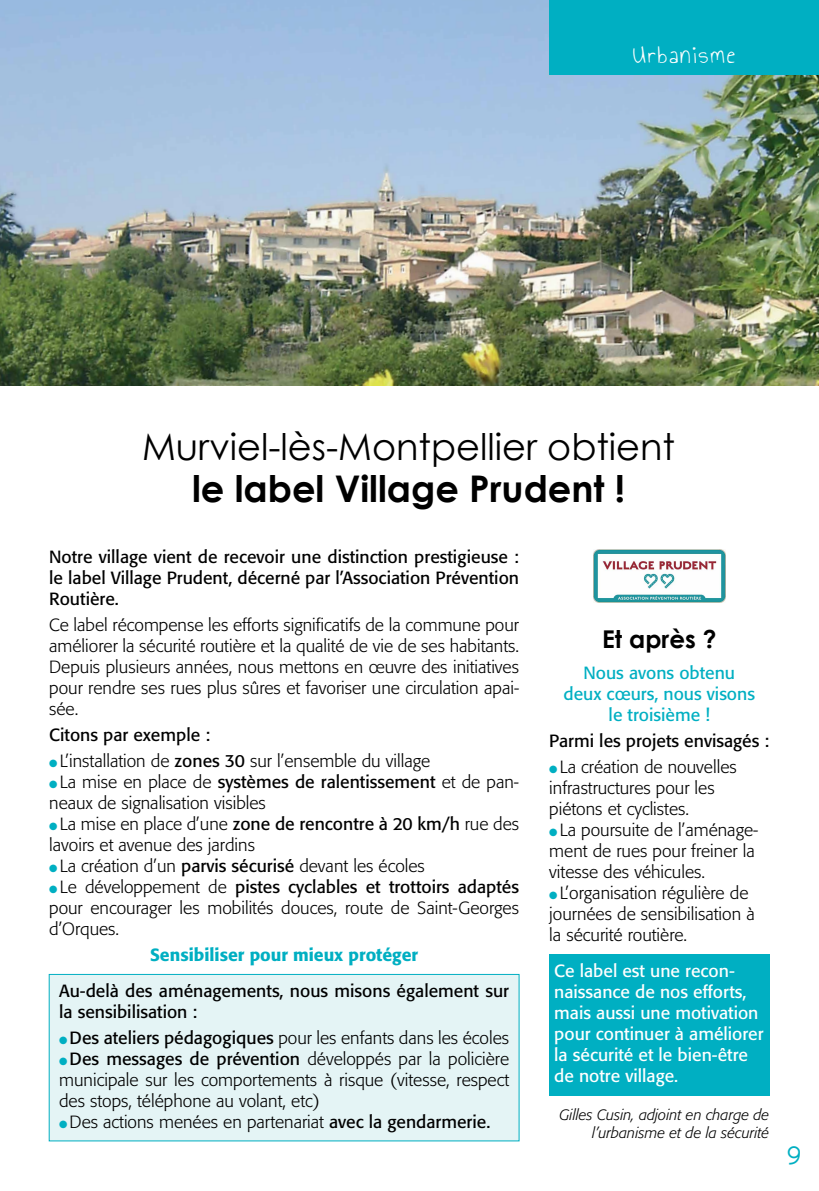
<style>
.page{position:relative;width:819px;height:1191px;background:#fff}
.page>*{position:absolute;margin:0;border:0;box-sizing:border-box;transform-origin:0 0}
.t1{font:36.75px "Century Gothic";color:#000}
.t2{font:700 36.75px "Century Gothic";color:#000}
.t3{font:700 24.5px "Century Gothic";color:#000}
.t4{font:700 24.5px "Coamei";color:#00afc2}
.t5{font:19.6px "Annie Use Your Telescope";letter-spacing:.1em;color:#fff}
.t6{font:300 17.5px/21px "Formata";color:#000}
.t7{font:17.5px/21px "Formata";color:#000;text-align:justify}
.t8{font:17.5px/21px "Formata";color:#fff}
.t9{font:17.5px/21px "Formata";color:#00afc2;text-align:center}
.t10{font:500 17.5px "Formata";color:#00afc2}
.t11{font:italic 300 14.88px/17.8px "Formata";color:#000;text-align:right}
.s1{color:#00afc2}
.s2{font-weight:400}
</style>
<div class="page">
<img style="left:0;top:0;width:819px;height:386px">
<div style="left:49px;top:974px;width:470px;height:167px;background:#e4f4f5;border:1px solid #00afc2"></div>
<div style="left:549px;top:953px;width:220px;height:142px;background:#00afc2"></div>
<div style="left:549px;top:0;width:270px;height:75px;background:#00afc2"></div>
<img style="left:593px;top:549px;width:132px;height:53px">
<p class="t5" style="left:632px;top:45px;width:104px">Urbanisme</p>
<h1 class="t1" style="left:142px;top:424px;width:534px">Murviel-lès-Montpellier obtient</h1>
<h1 class="t2" style="left:192px;top:465px;width:434px">le label Village Prudent !</h1>
<p class="t7" style="left:49px;top:546px;width:471px">Notre village vient de recevoir une distinction prestigieuse : le label Village Prudent, décerné par l’Association Prévention Routière.</p>
<p class="t6" style="left:49px;top:614px;width:471px;text-align:justify">Ce label récompense les efforts significatifs de la commune pour améliorer la sécurité routière et la qualité de vie de ses habitants.<br>Depuis plusieurs années, nous mettons en œuvre des initiatives pour rendre ses rues plus sûres et favoriser une circulation apai&shy;sée.</p>
<p class="t7" style="left:49px;top:724px;width:162px">Citons par exemple :</p>
<p class="t6" style="left:49px;top:750px;width:382px"><span class="s1">●</span> L’installation de <span class="s2">zones 30</span> sur l’ensemble du village</p>
<p class="t6" style="left:49px;top:771px;width:471px"><span class="s1">●</span> La mise en place de <span class="s2">systèmes de ralentissement</span> et de pan&shy;neaux de signalisation visibles</p>
<p class="t6" style="left:49px;top:813px;width:471px"><span class="s1">●</span> La mise en place d’une <span class="s2">zone de rencontre à 20 km/h</span> rue des lavoirs et avenue des jardins</p>
<p class="t6" style="left:49px;top:855px;width:377px"><span class="s1">●</span> La création d’un <span class="s2">parvis sécurisé</span> devant les écoles</p>
<p class="t6" style="left:49px;top:876px;width:471px;text-align:justify"><span class="s1">●</span> Le développement de <span class="s2">pistes cyclables et trottoirs adaptés </span>pour encourager les mobilités douces, route de Saint-Georges d’Orques.</p>
<p class="t10" style="left:150px;top:943px;width:269px">Sensibiliser pour mieux protéger</p>
<p class="t7" style="left:59px;top:980px;width:451px">Au-delà des aménagements, nous misons également sur la sensibilisation :</p>
<p class="t6" style="left:59px;top:1027px;width:451px"><span class="s1">●</span> <span class="s2">Des ateliers pédagogiques</span> pour les enfants dans les écoles</p>
<p class="t6" style="left:59px;top:1048px;width:451px;text-align:justify"><span class="s1">●</span> <span class="s2">Des messages de prévention</span> développés par la policière municipale sur les comportements à risque (vitesse, respect des stops, téléphone au volant, etc)</p>
<p class="t6" style="left:59px;top:1111px;width:432px"><span class="s1">●</span> Des actions menées en partenariat <span class="s2">avec la gendarmerie.</span></p>
<h2 class="t3" style="left:602px;top:624px;width:116px">Et après ?</h2>
<p class="t9" style="left:563px;top:662px;width:193px">Nous avons obtenu deux cœurs, nous visons le troisième !</p>
<p class="t7" style="left:549px;top:730px;width:221px">Parmi les projets envisagés :</p>
<p class="t6" style="left:549px;top:756px;width:189px"><span class="s1">●</span> La création de nouvelles infrastructures pour les piétons et cyclistes.</p>
<p class="t6" style="left:549px;top:819px;width:210px"><span class="s1">●</span> La poursuite de l’aménage&shy;ment de rues pour freiner la vitesse des véhicules.</p>
<p class="t6" style="left:549px;top:882px;width:207px"><span class="s1">●</span> L’organisation régulière de journées de sensibilisation à la sécurité routière.</p>
<p class="t8" style="left:554px;top:960px;width:211px">Ce label est une recon&shy;naissance de nos efforts, mais aussi une motivation pour continuer à améliorer la sécurité et le bien-être de notre village.</p>
<p class="t11" style="left:559px;top:1105px;width:211px">Gilles Cusin, adjoint en charge de l’urbanisme et de la sécurité</p>
<h2 class="t4" style="left:786px;top:1142px;width:16px">9</h2>
</div>
